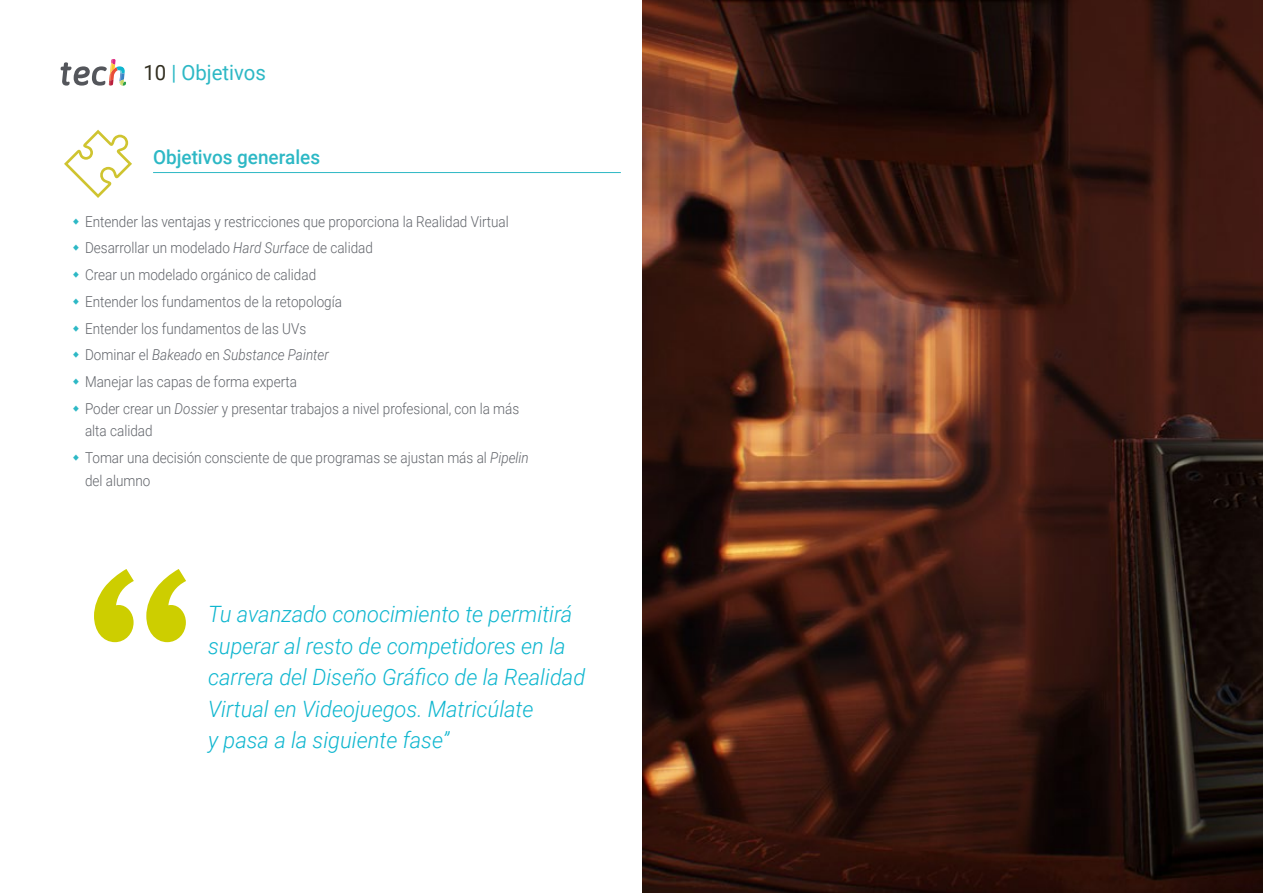
<style>
.page{position:relative;width:1263px;height:893px;background:#fff}
.page>*{position:absolute;margin:0;border:0;box-sizing:border-box;transform-origin:0 0}
.t1{font:italic 300 22.5px/31.5px "Roboto";color:#0fb6cf}
.t2{font:21px "Roboto";color:#2db8c5}
.t3{font:500 19.5px "Roboto";color:#2db8c5}
.t4{font:300 15px/26.7px "Roboto";color:#61646a;scale:.9 1}
.s1{color:#312e20}
.s2{font-style:italic}
</style>
<div class="page">
<hr style="left:153px;top:172px;width:468px;height:1px;background:#2db8c5">
<svg style="left:64px;top:130px;width:68px;height:68px"></svg>
<img style="left:642px;top:0;width:621px;height:893px">
<svg style="left:61px;top:59px;width:65px;height:27px"></svg>
<svg style="left:94px;top:569px;width:92px;height:73px"></svg>
<h2 class="t2" style="left:144px;top:57px;width:124px"><span class="s1">10</span> | Objetivos</h2>
<h3 class="t3" style="left:153px;top:144px;width:169px">Objetivos generales</h3>
<p class="t4" style="left:85px;top:207px;width:484px">Entender las ventajas y restricciones que proporciona la Realidad Virtual Desarrollar un modelado <span class="s2">Hard Surface</span> de calidad<br>Crear un modelado orgánico de calidad<br>Entender los fundamentos de la retopología<br>Entender los fundamentos de las UVs<br>Dominar el <span class="s2">Bakeado</span> en <span class="s2">Substance Painter<br></span>Manejar las capas de forma experta<br>Poder crear un <span class="s2">Dossier</span> y presentar trabajos a nivel profesional, con la más</p>
<p class="t4" style="left:85px;top:417px;width:494px">alta calidad<br>Tomar una decisión consciente de que programas se ajustan más al <span class="s2">Pipelin</span></p>
<p class="t4" style="left:85px;top:466px;width:74px">del alumno</p>
<h1 class="t1" style="left:208px;top:597px;width:379px">Tu avanzado conocimiento te permitirá superar al resto de competidores en la carrera del Diseño Gráfico de la Realidad Virtual en Videojuegos. Matricúlate<br>y pasa a la siguiente fase”</h1>
</div>
